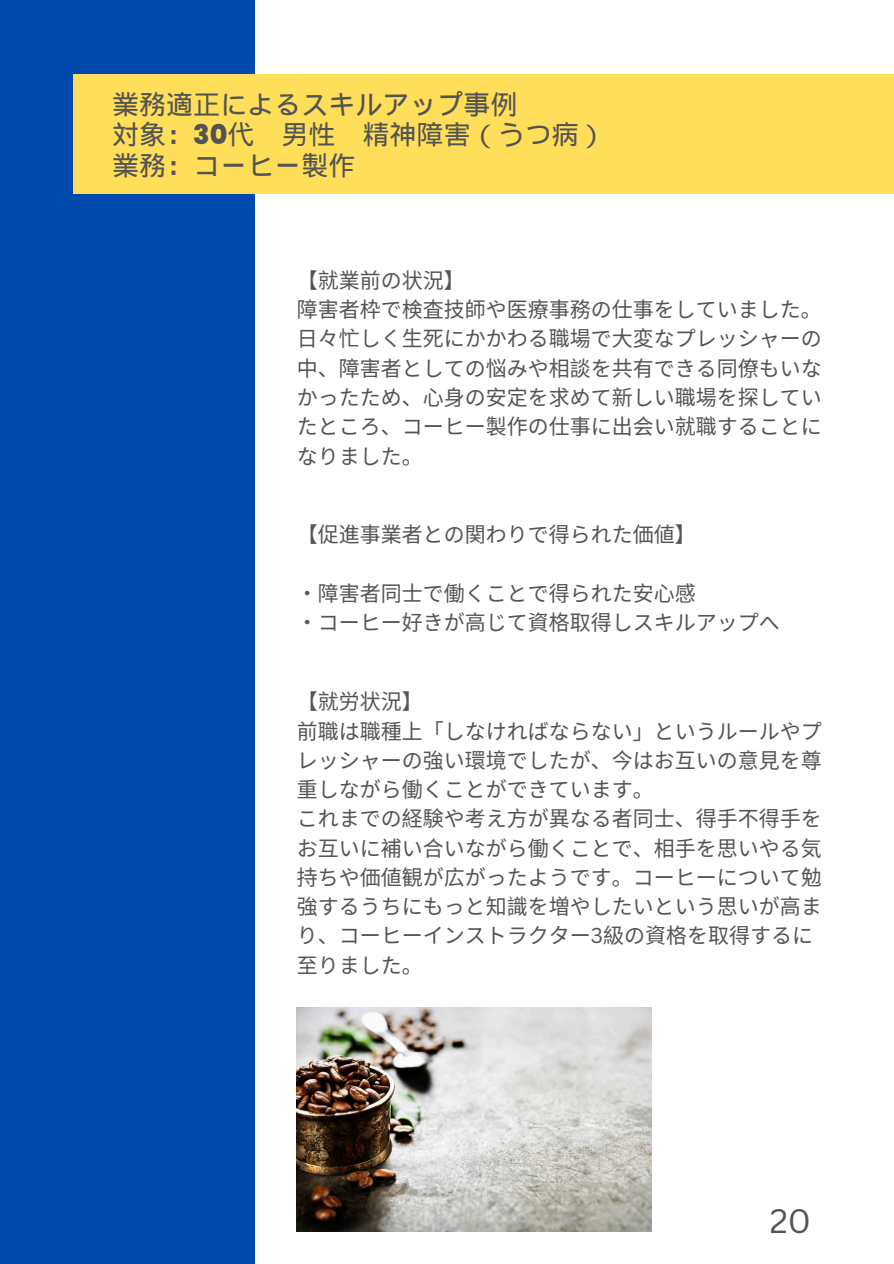
<style>
.page{position:relative;width:894px;height:1264px;background:#fff}
.page>*{position:absolute;margin:0;border:0;box-sizing:border-box;transform-origin:0 0}
.t1{font:33px "Canva Sans";color:#545454}
.t2{font:27px/30.3px "Wen Quan Yi Micro Hei";color:#545454}
.t3{font:21px/29.2px "Noto Sans CJ Ksc";color:#545454;text-align:justify}
.s1{font-family:"Poppins";font-weight:800}
.s2{font-family:"Canva Sans"}
</style>
<div class="page">
<div style="left:0;top:0;width:255px;height:1263px;background:#004aad"></div>
<div style="left:73px;top:74px;width:820px;height:120px;background:#ffde59"></div>
<img style="left:297px;top:1007px;width:354px;height:224px">
<p class="t2" style="left:112px;top:89px;width:522px">業務適正によるスキルアップ事例<br>対象：<span class="s1">30</span>代　男性　精神障害（うつ病）　業務：コーヒー製作</p>
<p class="t3" style="left:297px;top:264px;width:169px">【就業前の状況】</p>
<p class="t3" style="left:297px;top:294px;width:526px">障害者枠で検査技師や医療事務の仕事をしていました。日々忙しく生死にかかわる職場で大変なプレッシャーの中、障害者としての悩みや相談を共有できる同僚もいなかったため、心身の安定を求めて新しい職場を探していたところ、コーヒー製作の仕事に出会い就職することになりました。</p>
<p class="t3" style="left:297px;top:519px;width:400px">【促進事業者との関わりで得られた価値】</p>
<p class="t3" style="left:297px;top:577px;width:400px">・障害者同士で働くことで得られた安心感</p>
<p class="t3" style="left:297px;top:606px;width:484px">・コーヒー好きが高じて資格取得しスキルアップへ</p>
<p class="t3" style="left:297px;top:686px;width:127px">【就労状況】</p>
<p class="t3" style="left:297px;top:715px;width:526px">前職は職種上「しなければならない」というルールやプレッシャーの強い環境でしたが、今はお互いの意見を尊重しながら働くことができています。</p>
<p class="t3" style="left:297px;top:803px;width:526px;text-align:left">これまでの経験や考え方が異なる者同士、得手不得手をお互いに補い合いながら働くことで、相手を思いやる気持ちや価値観が広がったようです。コーヒーについて勉強するうちにもっと知識を増やしたいという思いが高まり、コーヒーインストラクター<span class="s2">3</span>級の資格を取得するに至りました。</p>
<p class="t1" style="left:769px;top:1197px;width:43px">20</p>
</div>
